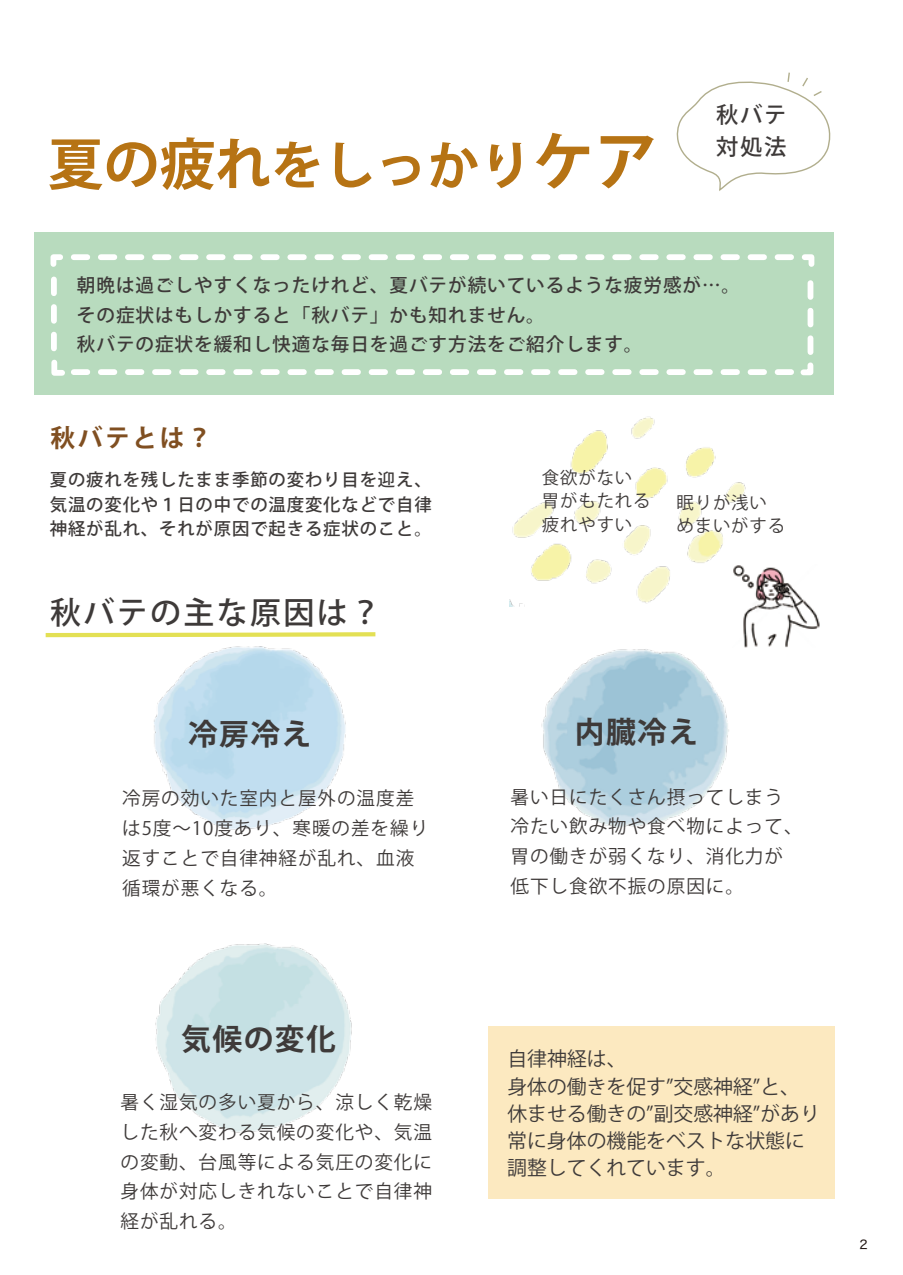
<style>
.page{position:relative;width:903px;height:1275px;background:#fff}
.page>*{position:absolute;margin:0;border:0;box-sizing:border-box;transform-origin:0 0}
.t1{font:700 52.15px "Koz Go Pr 6 N";color:#b67314}
.t2{font:500 30.97px "Koz Go Pr 6 N";letter-spacing:.075em;color:#3e3a39}
.t3{font:700 29.75px "Koz Go Pr 6 N";letter-spacing:.05em;color:#3e3a39}
.t4{font:700 24.85px "Koz Go Pr 6 N";letter-spacing:.1em;color:#804f21}
.t5{font:500 22.4px/32.2px "Koz Go Pr 6 N";letter-spacing:.075em;color:#3e3a39}
.t6{font:19.78px/27.3px "Koz Go Pr 6 N";color:#3e3a39}
.t7{font:18.55px/29.8px "Koz Go Pr 6 N";letter-spacing:.05em;color:#3e3a39}
.t8{font:500 18.55px/29.8px "Koz Go Pr 6 N";letter-spacing:.05em;color:#3e3a39}
.t9{font:500 17.32px/24.8px "Koz Go Pr 6 N";letter-spacing:.05em;color:#3e3a39;text-align:justify}
.t10{font:17.32px/23.6px "Koz Go Pr 6 N";letter-spacing:.05em;color:#3e3a39}
.t11{font:12.25px "Hira Kaku Std W4";color:#221714}
.s1{font-size:55.82px}
.s2{font-size:63.18px}
</style>
<div class="page">
<img style="left:509px;top:416px;width:237px;height:191px">
<div style="left:34px;top:232px;width:800px;height:163px;background:#b8dbbe"></div>
<svg style="left:50px;top:254px;width:13px;height:94px"></svg>
<svg style="left:74px;top:254px;width:741px;height:13px"></svg>
<svg style="left:800px;top:283px;width:14px;height:93px"></svg>
<svg style="left:51px;top:359px;width:740px;height:17px"></svg>
<img style="left:733px;top:564px;width:87px;height:83px">
<img style="left:541px;top:649px;width:188px;height:179px">
<img style="left:154px;top:646px;width:192px;height:184px">
<img style="left:155px;top:943px;width:197px;height:190px">
<svg style="left:676px;top:72px;width:155px;height:119px"></svg>
<div style="left:489px;top:1026px;width:346px;height:173px;background:#fce9c0"></div>
<svg style="left:45px;top:632px;width:331px;height:6px"></svg>
<h1 class="t1" style="left:48px;top:136px;width:612px"><span class="s1">夏の疲れ</span>をしっかり<span class="s2">ケア</span></h1>
<p class="t5" style="left:716px;top:99px;width:72px">秋バテ対処法</p>
<p class="t8" style="left:77px;top:270px;width:665px">朝晩は過ごしやすくなったけれど、夏バテが続いているような疲労感が…。その症状はもしかすると「秋バテ」かも知れません。<br>秋バテの症状を緩和し快適な毎日を過ごす方法をご紹介します。</p>
<h3 class="t4" style="left:51px;top:424px;width:163px">秋バテとは？</h3>
<p class="t9" style="left:50px;top:467px;width:383px">夏の疲れを残したまま季節の変わり目を迎え、気温の変化や１日の中での温度変化などで自律神経が乱れ、それが原因で起きる症状のこと。</p>
<h2 class="t2" style="left:50px;top:595px;width:332px">秋バテの主な原因は？</h2>
<h3 class="t3" style="left:188px;top:718px;width:125px">冷房冷え</h3>
<p class="t7" style="left:122px;top:784px;width:308px">冷房の効いた室内と屋外の温度差は5度～10度あり、寒暖の差を繰り返すことで自律神経が乱れ、血液循環が悪くなる。</p>
<p class="t10" style="left:542px;top:466px;width:110px">食欲がない胃がもたれる疲れやすい</p>
<p class="t10" style="left:676px;top:491px;width:110px">眠りが浅いめまいがする</p>
<h3 class="t3" style="left:575px;top:716px;width:125px">内臓冷え</h3>
<p class="t7" style="left:510px;top:782px;width:294px">暑い日にたくさん摂ってしまう冷たい飲み物や食べ物によって、胃の働きが弱くなり、消化力が低下し食欲不振の原因に。</p>
<h3 class="t3" style="left:181px;top:1022px;width:156px">気候の変化</h3>
<p class="t7" style="left:120px;top:1088px;width:313px;text-align:justify">暑く湿気の多い夏から、涼しく乾燥した秋へ変わる気候の変化や、気温の変動、台風等による気圧の変化に身体が対応しきれないことで自律神経が乱れる。</p>
<p class="t6" style="left:507px;top:1046px;width:314px">自律神経は、<br>身体の働きを促す”交感神経”と、休ませる働きの”副交感神経”があり常に身体の機能をベストな状態に調整してくれています。</p>
<p class="t11" style="left:857px;top:1235px;width:14px">２</p>
</div>
